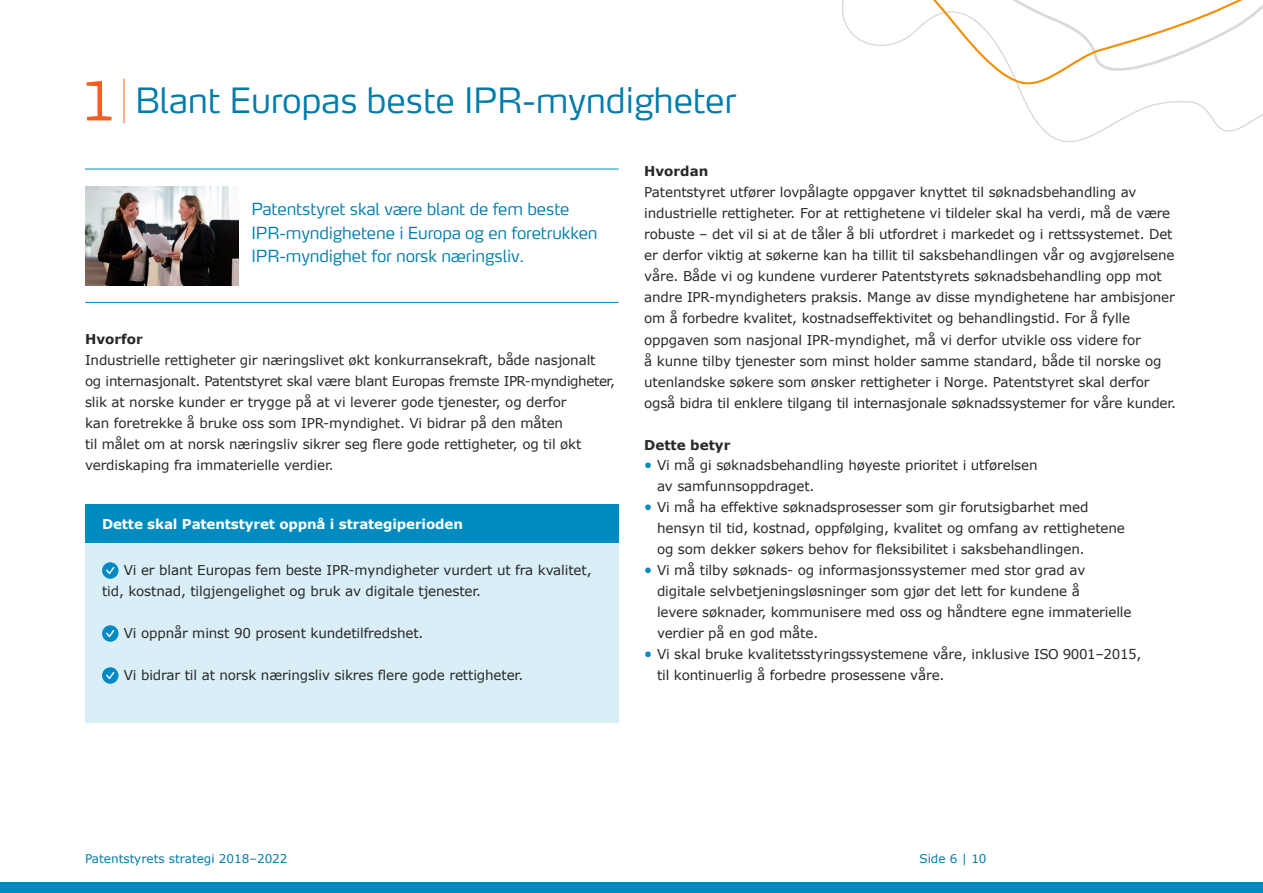
<style>
.page{position:relative;width:1263px;height:893px;background:#fff}
.page>*{position:absolute;margin:0;border:0;box-sizing:border-box;transform-origin:0 0}
.t1{font:34.5px "Max Patentstyret";letter-spacing:-.01em;color:#007cab}
.t2{font:16.5px/23.2px "Max Patentstyret";letter-spacing:-.01em;color:#007cab}
.t3{font:13.5px/21px "Verdana";letter-spacing:-.01em;color:#282827}
.t4{font:700 13.5px "Verdana";letter-spacing:-.01em;color:#fff}
.t5{font:700 13.5px "Verdana";color:#282827}
.t6{font:12px "Verdana";color:#007cab}
.s1{font-size:52.5px;color:#f16022}
.s2{font-weight:700;font-size:11.25px;color:#008bc0}
</style>
<div class="page">
<div style="left:0;top:882px;width:1263px;height:11px;background:#008bc0"></div>
<img style="left:85px;top:186px;width:153px;height:99px">
<hr style="left:85px;top:169px;width:534px;height:1px;background:#008bc0">
<hr style="left:85px;top:302px;width:534px;height:1px;background:#008bc0">
<svg style="left:842px;top:0;width:421px;height:143px"></svg>
<svg style="left:858px;top:0;width:405px;height:85px"></svg>
<div style="left:85px;top:530px;width:534px;height:192px;background:#d9eef6"></div>
<div style="left:102px;top:562px;width:16px;height:17px;background:#0089c2;border-radius:50%"></div>
<svg style="left:106px;top:567px;width:8px;height:7px"></svg>
<div style="left:102px;top:625px;width:16px;height:17px;background:#0089c2;border-radius:50%"></div>
<svg style="left:106px;top:630px;width:8px;height:7px"></svg>
<div style="left:102px;top:667px;width:16px;height:17px;background:#0089c2;border-radius:50%"></div>
<svg style="left:106px;top:672px;width:8px;height:7px"></svg>
<hr style="left:124px;top:79px;width:1px;height:44px;background:#f16022">
<div style="left:85px;top:504px;width:534px;height:39px;background:#008bc0"></div>
<h1 class="t1" style="left:82px;top:79px;width:656px"><span class="s1">1</span> Blant Europas beste IPR-myndigheter</h1>
<p class="t2" style="left:252px;top:198px;width:347px">Patentstyret skal være blant de fem beste<br>IPR-myndighetene i Europa og en foretrukken<br>IPR-myndighet for norsk næringsliv.</p>
<p class="t5" style="left:85px;top:330px;width:59px">Hvorfor</p>
<p class="t3" style="left:85px;top:350px;width:531px">Industrielle rettigheter gir næringslivet økt konkurransekraft, både nasjonalt og internasjonalt. Patentstyret skal være blant Europas fremste IPR-myndigheter, slik at norske kunder er trygge på at vi leverer gode tjenester, og derfor<br>kan foretrekke å bruke oss som IPR-myndighet. Vi bidrar på den måten<br>til målet om at norsk næringsliv sikrer seg flere gode rettigheter, og til økt verdiskaping fra immaterielle verdier.</p>
<p class="t4" style="left:102px;top:514px;width:362px">Dette skal Patentstyret oppnå i strategiperioden</p>
<p class="t3" style="left:102px;top:560px;width:491px;text-indent:22px">Vi er blant Europas fem beste IPR-myndigheter vurdert ut fra kvalitet, tid, kostnad, tilgjengelighet og bruk av digitale tjenester.</p>
<p class="t3" style="left:124px;top:623px;width:301px">Vi oppnår minst 90 prosent kundetilfredshet.</p>
<p class="t3" style="left:124px;top:665px;width:401px">Vi bidrar til at norsk næringsliv sikres flere gode rettigheter.</p>
<p class="t5" style="left:644px;top:162px;width:66px">Hvordan</p>
<p class="t3" style="left:644px;top:182px;width:533px">Patentstyret utfører lovpålagte oppgaver knyttet til søknadsbehandling av industrielle rettigheter. For at rettighetene vi tildeler skal ha verdi, må de være robuste – det vil si at de tåler å bli utfordret i markedet og i rettssystemet. Det er derfor viktig at søkerne kan ha tillit til saksbehandlingen vår og avgjørelsene våre. Både vi og kundene vurderer Patentstyrets søknadsbehandling opp mot andre IPR-myndigheters praksis. Mange av disse myndighetene har ambisjoner om å forbedre kvalitet, kostnadseffektivitet og behandlingstid. For å fylle oppgaven som nasjonal IPR-myndighet, må vi derfor utvikle oss videre for<br>å kunne tilby tjenester som minst holder samme standard, både til norske og utenlandske søkere som ønsker rettigheter i Norge. Patentstyret skal derfor også bidra til enklere tilgang til internasjonale søknadssystemer for våre kunder.</p>
<p class="t5" style="left:644px;top:435px;width:88px">Dette betyr</p>
<p class="t3" style="left:657px;top:455px;width:382px;text-indent:-13px"><span class="s2">•</span> Vi må gi søknadsbehandling høyeste prioritet i utførelsen av samfunnsoppdraget.</p>
<p class="t3" style="left:657px;top:497px;width:469px;text-indent:-13px"><span class="s2">•</span> Vi må ha effektive søknadsprosesser som gir forutsigbarhet med hensyn til tid, kostnad, oppfølging, kvalitet og omfang av rettighetene og som dekker søkers behov for fleksibilitet i saksbehandlingen.</p>
<p class="t3" style="left:657px;top:560px;width:476px;text-indent:-13px"><span class="s2">•</span> Vi må tilby søknads- og informasjonssystemer med stor grad av digitale selvbetjeningsløsninger som gjør det lett for kundene å<br>levere søknader, kommunisere med oss og håndtere egne immaterielle verdier på en god måte.</p>
<p class="t3" style="left:657px;top:644px;width:486px;text-indent:-13px"><span class="s2">•</span> Vi skal bruke kvalitetsstyringssystemene våre, inklusive ISO 9001–2015, til kontinuerlig å forbedre prosessene våre.</p>
<p class="t6" style="left:85px;top:851px;width:204px">Patentstyrets strategi 2018–2022</p>
<p class="t6" style="left:919px;top:851px;width:69px">Side 6 | 10</p>
</div>
